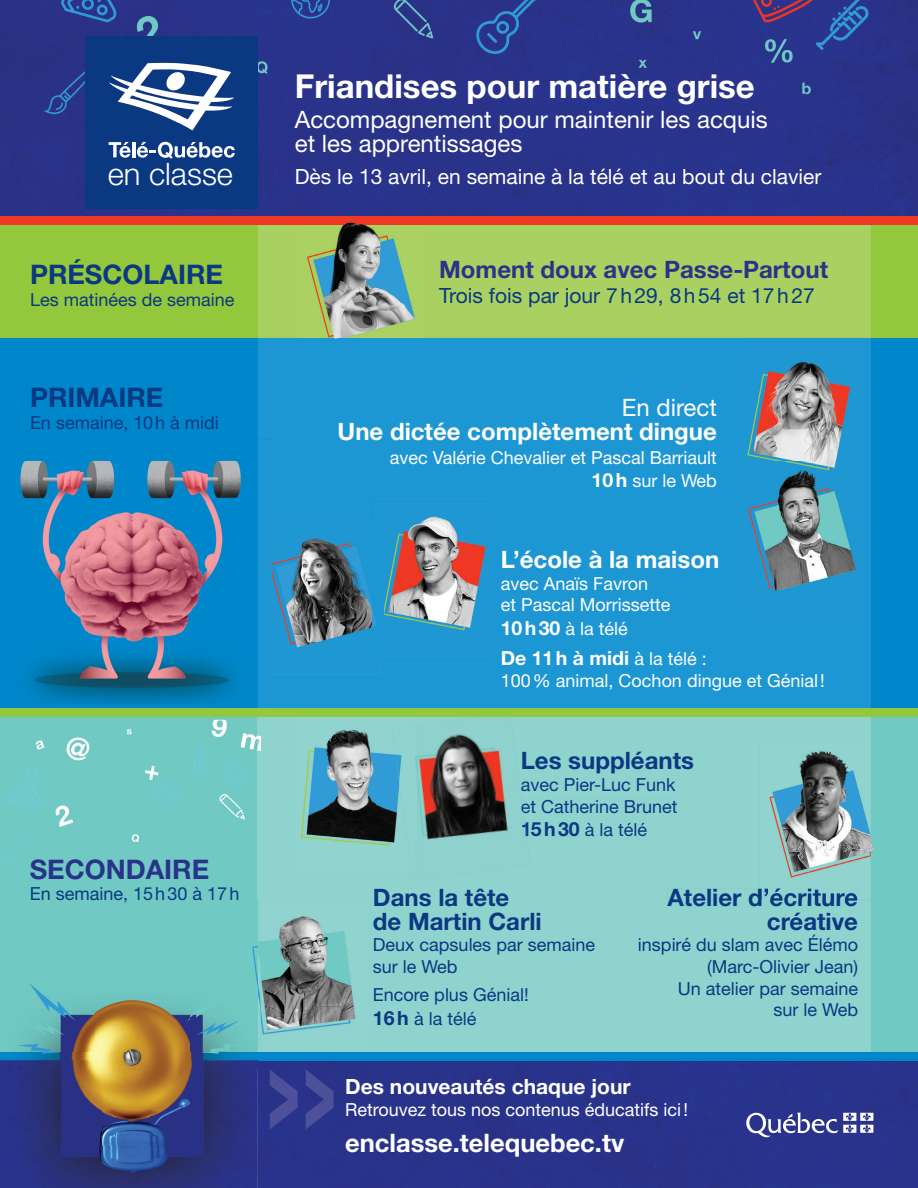
<style>
.page{position:relative;width:918px;height:1188px;background:#fff}
.page>*{position:absolute;margin:0;border:0;box-sizing:border-box;transform-origin:0 0}
.t1{font:700 33px "Helvetica Neue LT Std";color:#fff}
.t2{font:300 31.05px "Helvetica Neue LT Std";color:#fff}
.t3{font:700 27px "Helvetica Neue LT Std";color:#0a3881}
.t4{font:700 27px "Helvetica Neue LT Std";color:#29338a}
.t5{font:700 25.5px "Helvetica Neue LT Std";color:#fff}
.t6{font:24px/24px "Helvetica Neue LT Std";color:#fff}
.t7{font:700 24px/24px "Helvetica Neue LT Std";color:#0a3881;text-align:right}
.t8{font:700 24px "Helvetica Neue LT Std";color:#fff}
.t9{font:700 24px "Helvetica Neue LT Std";color:#2a3389}
.t10{font:21px "Helvetica Neue LT Std";color:#fff}
.t11{font:21px "Helvetica Neue LT Std";color:#0a3881}
.t12{font:700 21px "Helvetica Neue LT Std";color:#fff}
.t13{font:700 19.5px "Helvetica Neue LT Std";color:#fff}
.t14{font:18px/21.6px "Helvetica Neue LT Std";color:#0a3881}
.t15{font:18px/21.6px "Helvetica Neue LT Std";color:#fff}
.s1{font-weight:700;font-size:19.5px}
.s2{font-weight:400;font-size:18px}
</style>
<div class="page">
<div style="left:0;top:338px;width:918px;height:371px;background:#0087cb"></div>
<div style="left:0;top:216px;width:918px;height:122px;background:#94c83c"></div>
<div style="left:0;top:717px;width:918px;height:335px;background:#71c9c4"></div>
<div style="left:258px;top:338px;width:613px;height:371px;background:#1d97d3"></div>
<div style="left:258px;top:225px;width:613px;height:113px;background:#a9d161"></div>
<div style="left:258px;top:717px;width:613px;height:335px;background:#8fd3cf"></div>
<div style="left:667px;top:888px;width:191px;height:18px;background:#8fd3cf"></div>
<div style="left:521px;top:778px;width:154px;height:13px;background:#8fd3cf"></div>
<div style="left:531px;top:799px;width:146px;height:14px;background:#8fd3cf"></div>
<svg style="left:531px;top:822px;width:48px;height:14px"></svg>
<div style="left:0;top:0;width:918px;height:216px;background:#29338a"></div>
<div style="left:258px;top:1060px;width:660px;height:128px;background:#29338b"></div>
<div style="left:85px;top:36px;width:173px;height:173px;background:#0a3881"></div>
<svg style="left:109px;top:62px;width:125px;height:68px"></svg>
<svg style="left:109px;top:142px;width:22px;height:16px"></svg>
<hr style="left:132px;top:142px;width:3px;height:15px;background:#fff">
<svg style="left:137px;top:142px;width:98px;height:17px"></svg>
<img style="left:760px;top:741px;width:113px;height:158px">
<img style="left:760px;top:888px;width:98px;height:11px">
<img style="left:260px;top:899px;width:110px;height:153px">
<img style="left:258px;top:1060px;width:112px;height:8px">
<img style="left:295px;top:717px;width:117px;height:157px">
<img style="left:412px;top:717px;width:119px;height:164px">
<img style="left:521px;top:799px;width:3px;height:14px">
<img style="left:522px;top:822px;width:5px;height:14px">
<img style="left:392px;top:726px;width:25px;height:148px">
<img style="left:271px;top:519px;width:112px;height:158px">
<img style="left:372px;top:501px;width:116px;height:159px">
<div style="left:372px;top:519px;width:11px;height:141px;background:#1d97d3"></div>
<img style="left:741px;top:340px;width:123px;height:280px">
<img style="left:741px;top:462px;width:123px;height:36px">
<div style="left:0;top:216px;width:918px;height:9px;background:#ee3823"></div>
<div style="left:0;top:1052px;width:918px;height:8px;background:#0087cb"></div>
<img style="left:300px;top:209px;width:123px;height:158px">
<div style="left:0;top:709px;width:918px;height:8px;background:#94c83c"></div>
<img style="left:20px;top:440px;width:251px;height:264px">
<svg style="left:746px;top:1112px;width:127px;height:26px"></svg>
<img style="left:270px;top:1069px;width:64px;height:61px">
<img style="left:0;top:729px;width:155px;height:137px">
<img style="left:155px;top:720px;width:103px;height:179px">
<img style="left:258px;top:720px;width:2px;height:332px">
<img style="left:252px;top:946px;width:6px;height:32px">
<img style="left:0;top:978px;width:258px;height:210px">
<h2 class="t2" style="left:108px;top:155px;width:127px">en classe</h2>
<h3 class="t3" style="left:30px;top:258px;width:194px">PRÉSCOLAIRE</h3>
<p class="t14" style="left:30px;top:288px;width:206px">Les matinées de semaine</p>
<h3 class="t3" style="left:30px;top:381px;width:135px">PRIMAIRE</h3>
<p class="t14" style="left:30px;top:412px;width:190px">En semaine, 10 h à midi</p>
<h3 class="t4" style="left:30px;top:852px;width:181px">SECONDAIRE</h3>
<p class="t14" style="left:30px;top:883px;width:211px">En semaine, 15 h 30 à 17 h</p>
<h1 class="t1" style="left:295px;top:65px;width:462px">Friandises pour matière grise</h1>
<h3 class="t6" style="left:295px;top:108px;width:475px">Accompagnement pour maintenir les acquis et les apprentissages</h3>
<p class="t10" style="left:295px;top:164px;width:528px">Dès le 13 avril, en semaine à la télé et au bout du clavier</p>
<h3 class="t9" style="left:439px;top:254px;width:390px">Moment doux avec Passe-Partout</h3>
<p class="t11" style="left:439px;top:283px;width:377px">Trois fois par jour 7 h 29, 8 h 54 et 17 h 27</p>
<h3 class="t6" style="left:622px;top:395px;width:97px">En direct</h3>
<h3 class="t8" style="left:338px;top:416px;width:381px">Une dictée complètement dingue</h3>
<p class="t15" style="left:390px;top:445px;width:329px;line-height:23.4px;text-align:right">avec Valérie Chevalier et Pascal Barriault<br><span class="s1">10 h</span> sur le Web</p>
<h3 class="t8" style="left:501px;top:545px;width:220px">L’école à la maison</h3>
<p class="t15" style="left:501px;top:572px;width:171px">avec Anaïs Favron<br>et Pascal Morrissette</p>
<p class="t15" style="left:501px;top:617px;width:129px"><span class="s1">10 h 30</span> à la télé</p>
<p class="t13" style="left:501px;top:646px;width:208px">De 11 h à midi <span class="s2">à la télé :</span></p>
<p class="t15" style="left:501px;top:669px;width:326px">100 % animal, Cochon dingue et Génial !</p>
<h3 class="t7" style="left:521px;top:748px;width:175px">Les suppléants</h3>
<p class="t14" style="left:521px;top:774px;width:158px">avec Pier-Luc Funk et Catherine Brunet</p>
<p class="t14" style="left:521px;top:819px;width:128px"><span class="s1">15 h 30</span> à la télé</p>
<h3 class="t7" style="left:373px;top:885px;width:170px;text-align:left">Dans la tête de Martin Carli</h3>
<p class="t14" style="left:373px;top:934px;width:224px">Deux capsules par semaine sur le Web</p>
<p class="t14" style="left:373px;top:983px;width:157px;line-height:23.4px">Encore plus Génial!<br><span class="s1">16 h</span> à la télé</p>
<h3 class="t7" style="left:667px;top:885px;width:192px">Atelier d’écriture créative</h3>
<p class="t14" style="left:638px;top:934px;width:222px;text-align:right">inspiré du slam avec Élémo (Marc-Olivier Jean)<br>Un atelier par semaine<br>sur le Web</p>
<p class="t12" style="left:345px;top:1074px;width:287px">Des nouveautés chaque jour</p>
<p class="t15" style="left:345px;top:1098px;width:344px">Retrouvez tous nos contenus éducatifs ici !</p>
<h3 class="t5" style="left:345px;top:1127px;width:281px">enclasse.telequebec.tv</h3>
</div>
